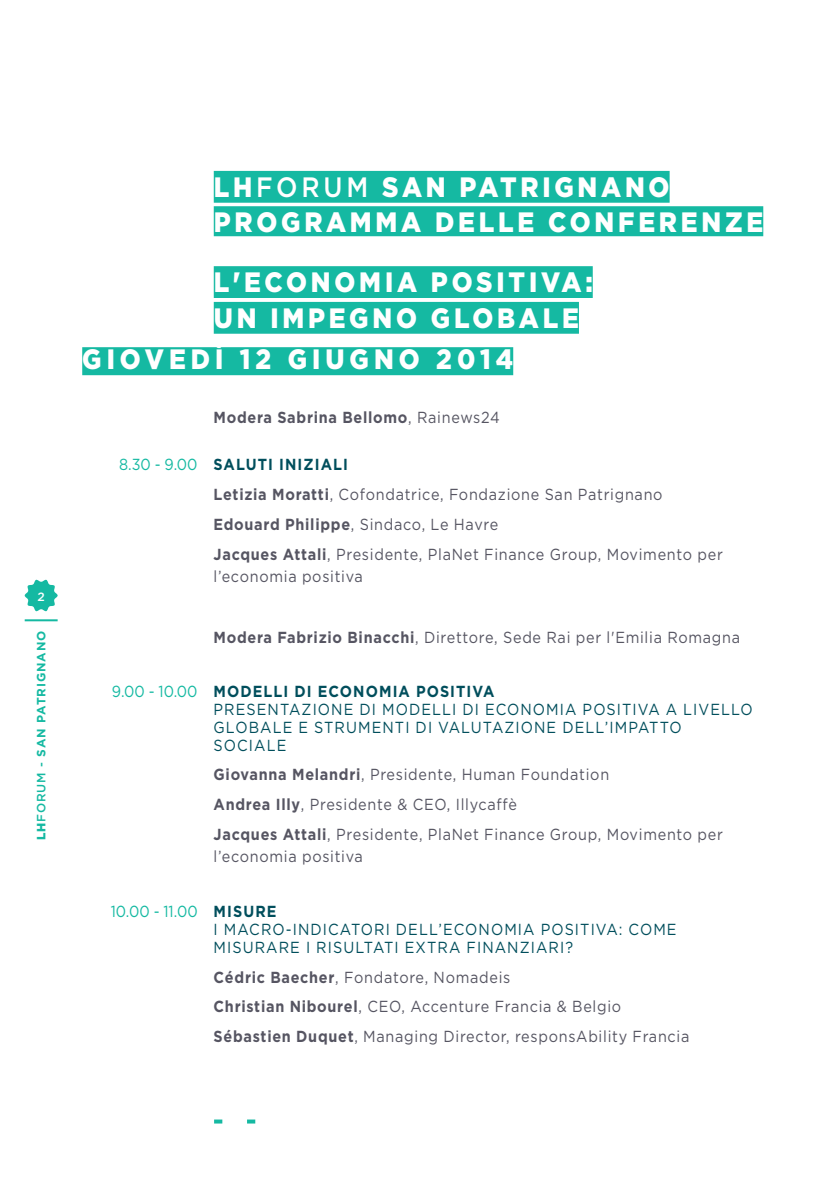
<style>
.page{position:relative;width:840px;height:1191px;background:#fff}
.page>*{position:absolute;margin:0;border:0;box-sizing:border-box;transform-origin:0 0}
.t1{font:900 28px/35.8px "Gotham";letter-spacing:.15em;color:#fff;scale:.9 1}
.t2{font:900 28px "Gotham";letter-spacing:.2em;color:#fff;scale:.9 1}
.t3{font:16px/29.6px "Gotham";letter-spacing:.05em;color:#565562;scale:.9 1}
.t4{font:16px "Gotham";letter-spacing:.075em;color:#004e5c;scale:.9 1}
.t5{font:700 16px "Gotham";color:#004e5c;scale:.9 1}
.t6{font:16px "Gotham";color:#15b9a2;scale:.9 1}
.t7{font:700 16px "Gotham";letter-spacing:.05em;color:#565562;scale:.9 1}
.t8{font:700 12px "Gotham";letter-spacing:.075em;color:#15b9a2}
.t9{font:500 12px "Gotham";color:#fff}
.s1{font-weight:900}
.s2{font-weight:500}
.s3{font-weight:400}
.s4{font-weight:700;color:#004e5c}
.s5{font-weight:700}
.s6{color:#004e5c}
</style>
<div class="page">
<svg style="left:25px;top:579px;width:33px;height:32px"></svg>
<hr style="left:25px;top:619px;width:33px;height:2px;background:#15b9a2">
<svg style="left:247px;top:1119px;width:8px;height:4px"></svg>
<svg style="left:214px;top:1119px;width:8px;height:4px"></svg>
<div style="left:214px;top:171px;width:455px;height:32px;background:#15b9a2"></div>
<div style="left:214px;top:206px;width:548px;height:30px;background:#15b9a2"></div>
<div style="left:214px;top:266px;width:378px;height:32px;background:#15b9a2"></div>
<div style="left:214px;top:302px;width:364px;height:32px;background:#15b9a2"></div>
<div style="left:82px;top:347px;width:431px;height:28px;background:#15b9a2"></div>
<p class="t9" style="left:37px;top:589px;width:9px">2</p>
<p class="t8" style="left:34px;top:840px;width:210px;rotate:-90deg"><span class="s1">LH</span><span class="s2">FORUM -</span> SAN PATRIGNANO</p>
<h1 class="t1" style="left:214px;top:168px;width:611px">LH<span class="s2">F ORUM</span> SAN PATRIGNANO<br>PRO GRAMM A DELLE CONFERENZE</h1>
<h1 class="t1" style="left:214px;top:263px;width:422px">L'ECONOM IA POSITIVA:<br>UN IM PEGNO GLOBALE</h1>
<h1 class="t2" style="left:82px;top:343px;width:480px">GIOVEDÌ 12 GIUGNO 2014</h1>
<p class="t6" style="left:119px;top:456px;width:89px">8.30 - 9.00</p>
<p class="t7" style="left:213px;top:408px;width:319px">Modera Sabrina Bellomo<span class="s3">, Rainews24</span></p>
<p class="t3" style="left:213px;top:449px;width:567px"><span class="s4">Saluti ini ziali<br></span><span class="s5">Letizia Moratti</span>, Cofondatrice, Fondazione San Patrignano <span class="s5">Edouard Philippe</span>, Sindaco, Le Havre<br><span class="s5">Jacques Attali</span>, Presidente, PlaNet Finance Group, Movimento per</p>
<p class="t3" style="left:213px;top:561px;width:167px">l’economia positiva</p>
<p class="t6" style="left:112px;top:682px;width:97px">9.00 - 10.00</p>
<p class="t6" style="left:111px;top:902px;width:98px">10.00 - 11.00</p>
<p class="t3" style="left:213px;top:622px;width:586px"><span class="s5">Modera Fabrizio Binacchi</span>, Direttore, Sede Rai per l'Emilia Romagna</p>
<p class="t5" style="left:213px;top:682px;width:261px">modelli di economia positi</p>
<p class="t5" style="left:472px;top:682px;width:26px">va</p>
<p class="t4" style="left:213px;top:700px;width:25px">Presen</p>
<p class="t4" style="left:280px;top:700px;width:48px">tazione</p>
<p class="t4" style="left:359px;top:700px;width:38px">di modelli</p>
<p class="t4" style="left:462px;top:700px;width:39px">di economi</p>
<p class="t4" style="left:565px;top:700px;width:31px">a posi</p>
<p class="t4" style="left:621px;top:700px;width:111px">tiva a livello</p>
<p class="t4" style="left:213px;top:718px;width:13px">glo</p>
<p class="t4" style="left:248px;top:718px;width:109px">bale e strumen</p>
<p class="t4" style="left:395px;top:718px;width:146px">ti di valutazione</p>
<p class="t4" style="left:562px;top:718px;width:13px">dell</p>
<p class="t4" style="left:604px;top:718px;width:83px">’impatto</p>
<p class="t4" style="left:213px;top:736px;width:12px">soci</p>
<p class="t3" style="left:213px;top:730px;width:567px;text-indent:41px"><span class="s6">ale<br></span><span class="s5">Giovanna Melandri</span>, Presidente, Human Foundation<br><span class="s5">Andrea Illy</span>, Presidente &amp; CEO, Illycaffè<br><span class="s5">Jacques Attali</span>, Presidente, PlaNet Finance Group, Movimento per</p>
<p class="t3" style="left:213px;top:841px;width:167px">l’economia positiva</p>
<p class="t5" style="left:213px;top:902px;width:69px">misure</p>
<p class="t4" style="left:213px;top:920px;width:54px">I macro</p>
<p class="t4" style="left:286px;top:920px;width:19px">-indic</p>
<p class="t4" style="left:340px;top:920px;width:35px">atori</p>
<p class="t4" style="left:395px;top:920px;width:13px">dell</p>
<p class="t4" style="left:438px;top:920px;width:19px">’economi</p>
<p class="t4" style="left:523px;top:920px;width:31px">a posi</p>
<p class="t4" style="left:580px;top:920px;width:68px">tiva: come</p>
<p class="t4" style="left:213px;top:938px;width:12px">misur</p>
<p class="t4" style="left:266px;top:938px;width:67px">are irisul</p>
<p class="t4" style="left:364px;top:938px;width:124px">tati extra fin</p>
<p class="t3" style="left:213px;top:932px;width:530px;text-indent:281px"><span class="s6">anziari?<br></span><span class="s5">Cédric Baecher</span>, Fondatore, Nomadeis<br><span class="s5">Christian Nibourel</span>, CEO, Accenture Francia &amp; Belgio <span class="s5">Sébastien Duquet</span>, Managing Director, responsAbility Francia</p>
</div>
